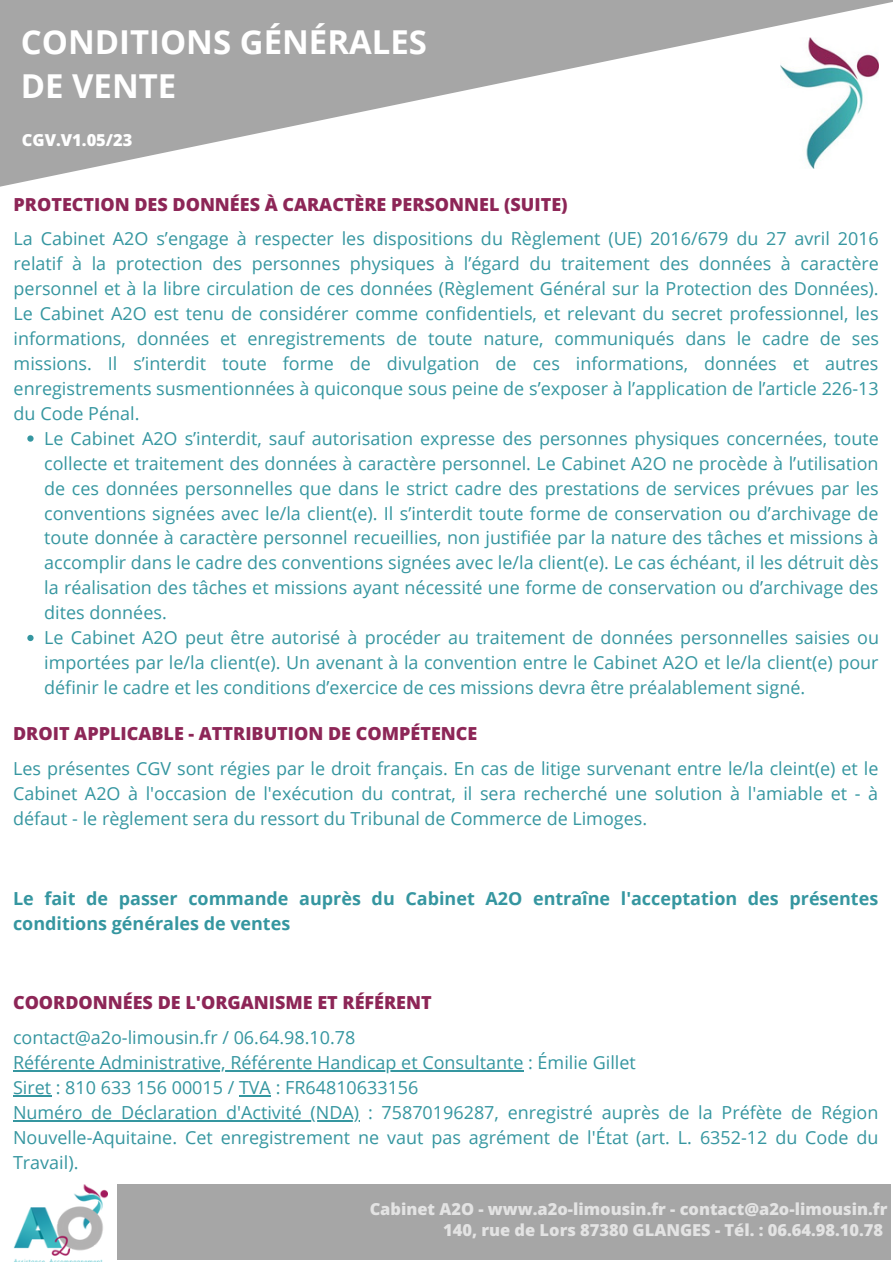
<style>
.page{position:relative;width:893px;height:1264px;background:#fff}
.page>*{position:absolute;margin:0;border:0;box-sizing:border-box;transform-origin:0 0}
.t1{font:700 33px "Open Sans";color:#fff}
.t2{font:18px/24.9px "Open Sans";color:#3596a0;text-align:justify}
.t3{font:800 18px "Open Sans";color:#8d2657}
.t4{font:700 18px/24.8px "Open Sans";color:#3596a0}
.t5{font:800 16.5px/21.3px "Open Sans";color:#fff;text-align:right}
</style>
<div class="page">
<svg style="left:0;top:0;width:892px;height:187px;fill:#a6a6a6"></svg>
<img style="left:780px;top:37px;width:98px;height:132px">
<div style="left:117px;top:1184px;width:773px;height:75px;background:#a6a6a6"></div>
<img style="left:13px;top:1184px;width:95px;height:77px">
<hr style="left:13px;top:1070px;width:510px;height:1px;background:#3596a0">
<hr style="left:13px;top:1095px;width:38px;height:1px;background:#3596a0">
<hr style="left:239px;top:1095px;width:32px;height:1px;background:#3596a0">
<hr style="left:13px;top:1120px;width:346px;height:1px;background:#3596a0">
<svg style="left:27px;top:435px;width:7px;height:6px"></svg>
<svg style="left:27px;top:635px;width:7px;height:6px"></svg>
<p class="t1" style="left:21px;top:19px;width:408px">CONDITIONS GÉNÉRALES</p>
<p class="t1" style="left:21px;top:63px;width:157px">DE VENTE</p>
<p class="t5" style="left:22px;top:129px;width:112px">CGV.V1.05/23</p>
<p class="t3" style="left:14px;top:191px;width:555px">PROTECTION DES DONNÉES À CARACTÈRE PERSONNEL (SUITE)</p>
<p class="t2" style="left:14px;top:226px;width:866px">La Cabinet A2O s’engage à respecter les dispositions du Règlement (UE) 2016/679 du 27 avril 2016 relatif à la protection des personnes physiques à l’égard du traitement des données à caractère personnel et à la libre circulation de ces données (Règlement Général sur la Protection des Données).<br>Le Cabinet A2O est tenu de considérer comme confidentiels, et relevant du secret professionnel, les informations, données et enregistrements de toute nature, communiqués dans le cadre de ses missions. Il s’interdit toute forme de divulgation de ces informations, données et autres enregistrements susmentionnées à quiconque sous peine de s’exposer à l’application de l’article 226-13 du Code Pénal.</p>
<p class="t2" style="left:44px;top:425px;width:836px;text-align:left">Le Cabinet A2O s’interdit, sauf autorisation expresse des personnes physiques concernées, toute collecte et traitement des données à caractère personnel. Le Cabinet A2O ne procède à l’utilisation de ces données personnelles que dans le strict cadre des prestations de services prévues par les conventions signées avec le/la client(e). Il s’interdit toute forme de conservation ou d’archivage de toute donnée à caractère personnel recueillies, non justifiée par la nature des tâches et missions à accomplir dans le cadre des conventions signées avec le/la client(e). Le cas échéant, il les détruit dès la réalisation des tâches et missions ayant nécessité une forme de conservation ou d’archivage des dites données.</p>
<p class="t2" style="left:44px;top:624px;width:836px">Le Cabinet A2O peut être autorisé à procéder au traitement de données personnelles saisies ou importées par le/la client(e). Un avenant à la convention entre le Cabinet A2O et le/la client(e) pour définir le cadre et les conditions d’exercice de ces missions devra être préalablement signé.</p>
<p class="t3" style="left:13px;top:721px;width:465px">DROIT APPLICABLE - ATTRIBUTION DE COMPÉTENCE</p>
<p class="t2" style="left:13px;top:755px;width:866px">Les présentes CGV sont régies par le droit français. En cas de litige survenant entre le/la cleint(e) et le Cabinet A2O à l'occasion de l'exécution du contrat, il sera recherché une solution à l'amiable et - à défaut - le règlement sera du ressort du Tribunal de Commerce de Limoges.</p>
<p class="t4" style="left:13px;top:885px;width:866px">Le fait de passer commande auprès du Cabinet A2O entraîne l'acceptation des présentes conditions générales de ventes</p>
<p class="t3" style="left:13px;top:989px;width:420px">COORDONNÉES DE L'ORGANISME ET RÉFÉRENT</p>
<p class="t2" style="left:13px;top:1024px;width:344px">contact@a2o-limousin.fr / 06.64.98.10.78</p>
<p class="t2" style="left:13px;top:1049px;width:624px">Référente Administrative, Référente Handicap et Consultante : Émilie Gillet</p>
<p class="t2" style="left:13px;top:1074px;width:407px">Siret : 810 633 156 00015 / TVA : FR64810633156</p>
<p class="t2" style="left:13px;top:1099px;width:866px">Numéro de Déclaration d'Activité (NDA) : 75870196287, enregistré auprès de la Préfète de Région Nouvelle-Aquitaine. Cet enregistrement ne vaut pas agrément de l'État (art. L. 6352-12 du Code du Travail).</p>
<p class="t5" style="left:369px;top:1197px;width:519px">Cabinet A2O - www.a2o-limousin.fr - contact@a2o-limousin.fr<br>140, rue de Lors 87380 GLANGES - Tél. : 06.64.98.10.78</p>
</div>
